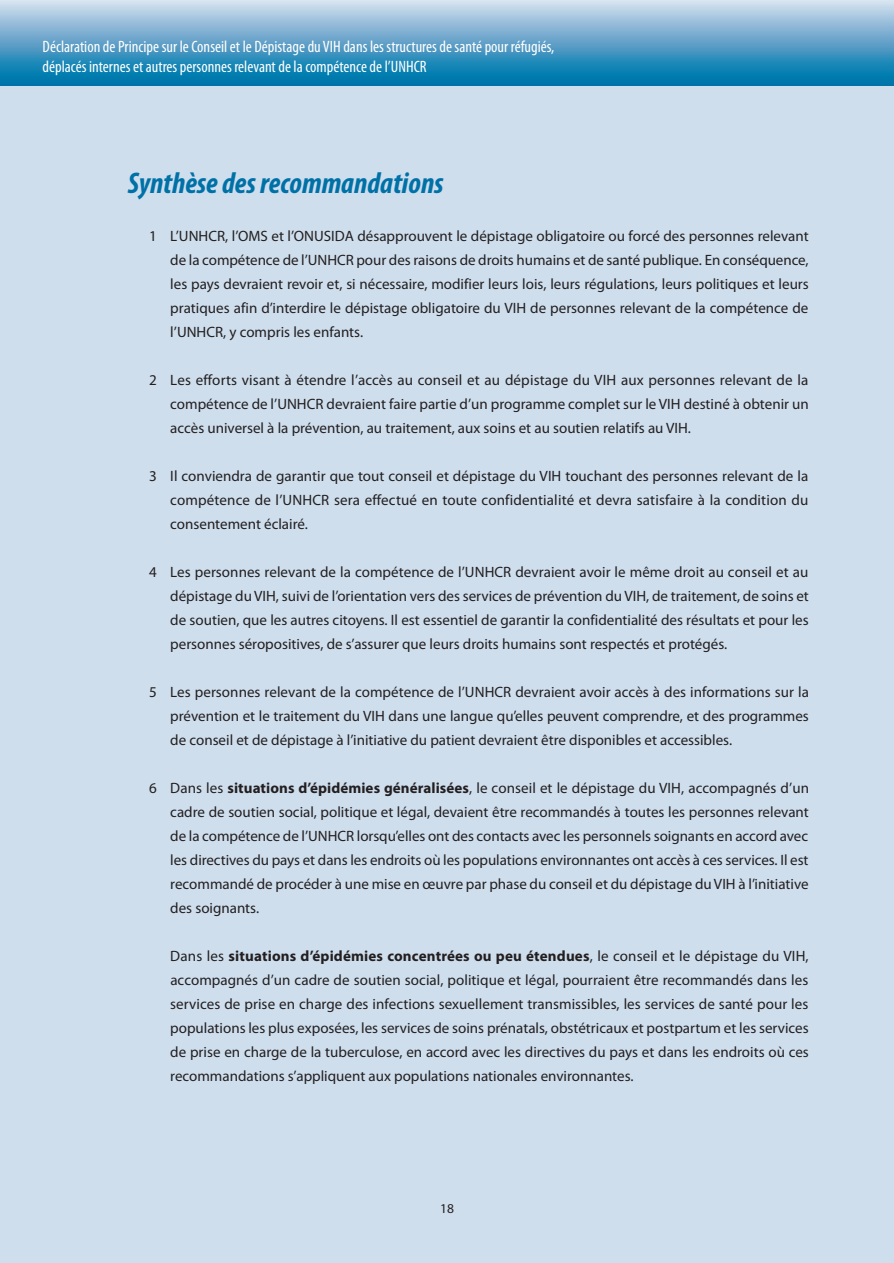
<style>
.page{position:relative;width:894px;height:1263px;background:#fff}
.page>*{position:absolute;margin:0;border:0;box-sizing:border-box;transform-origin:0 0}
.t1{font:italic 700 condensed 30px "Myriad Pro";color:#0071a7}
.t2{font:condensed 16.5px/19.8px "Myriad Pro";color:#fff}
.t3{font:15px/24px "Myriad Pro";color:#231f20;text-align:justify}
.t4{font:13.5px "Myriad";color:#231f20}
.s1{font-weight:700}
</style>
<div class="page">
<div style="left:0;top:0;width:893px;height:1263px;background:#cedeed"></div>
<div style="left:0;top:0;width:893px;height:85px;background:linear-gradient(to bottom,#d8ddee,#006da6)"></div>
<p class="t2" style="left:43px;top:38px;width:513px">Déclaration de Principe sur le Conseil et le Dépistage du VIH dans les structures de santé pour réfugiés, déplacés internes et autres personnes relevant de la compétence de l’UNHCR</p>
<h1 class="t1" style="left:128px;top:172px;width:317px">Synthèse des recommandations</h1>
<p class="t3" style="left:170px;top:225px;width:639px;text-indent:-21px">1 L’UNHCR, l’OMS et l’ONUSIDA désapprouvent le dépistage obligatoire ou forcé des personnes relevant de la compétence de l’UNHCR pour des raisons de droits humains et de santé publique. En conséquence, les pays devraient revoir et, si nécessaire, modifier leurs lois, leurs régulations, leurs politiques et leurs pratiques afin d’interdire le dépistage obligatoire du VIH de personnes relevant de la compétence de l’UNHCR, y compris les enfants.</p>
<p class="t3" style="left:170px;top:369px;width:639px;text-indent:-21px">2 Les efforts visant à étendre l’accès au conseil et au dépistage du VIH aux personnes relevant de la compétence de l’UNHCR devraient faire partie d’un programme complet sur le VIH destiné à obtenir un accès universel à la prévention, au traitement, aux soins et au soutien relatifs au VIH.</p>
<p class="t3" style="left:170px;top:465px;width:639px;text-indent:-21px">3 Il conviendra de garantir que tout conseil et dépistage du VIH touchant des personnes relevant de la compétence de l’UNHCR sera effectué en toute confidentialité et devra satisfaire à la condition du consentement éclairé.</p>
<p class="t3" style="left:170px;top:561px;width:639px;text-indent:-21px">4 Les personnes relevant de la compétence de l’UNHCR devraient avoir le même droit au conseil et au dépistage du VIH, suivi de l’orientation vers des services de prévention du VIH, de traitement, de soins et de soutien, que les autres citoyens. Il est essentiel de garantir la confidentialité des résultats et pour les personnes séropositives, de s’assurer que leurs droits humains sont respectés et protégés.</p>
<p class="t3" style="left:170px;top:681px;width:640px;text-indent:-21px">5 Les personnes relevant de la compétence de l’UNHCR devraient avoir accès à des informations sur la prévention et le traitement du VIH dans une langue qu’elles peuvent comprendre, et des programmes de conseil et de dépistage à l’initiative du patient devraient être disponibles et accessibles.</p>
<p class="t3" style="left:170px;top:777px;width:640px;text-indent:-21px">6 Dans les <span class="s1">situations d’épidémies généralisées</span>, le conseil et le dépistage du VIH, accompagnés d’un cadre de soutien social, politique et légal, devaient être recommandés à toutes les personnes relevant de la compétence de l’UNHCR lorsqu’elles ont des contacts avec les personnels soignants en accord avec les directives du pays et dans les endroits où les populations environnantes ont accès à ces services. Il est recommandé de procéder à une mise en œuvre par phase du conseil et du dépistage du VIH à l’initiative des soignants.</p>
<p class="t3" style="left:170px;top:945px;width:639px">Dans les <span class="s1">situations d’épidémies concentrées ou peu étendues</span>, le conseil et le dépistage du VIH, accompagnés d’un cadre de soutien social, politique et légal, pourraient être recommandés dans les services de prise en charge des infections sexuellement transmissibles, les services de santé pour les populations les plus exposées, les services de soins prénatals, obstétricaux et postpartum et les services de prise en charge de la tuberculose, en accord avec les directives du pays et dans les endroits où ces recommandations s’appliquent aux populations nationales environnantes.</p>
<p class="t4" style="left:440px;top:1204px;width:15px">18</p>
</div>
